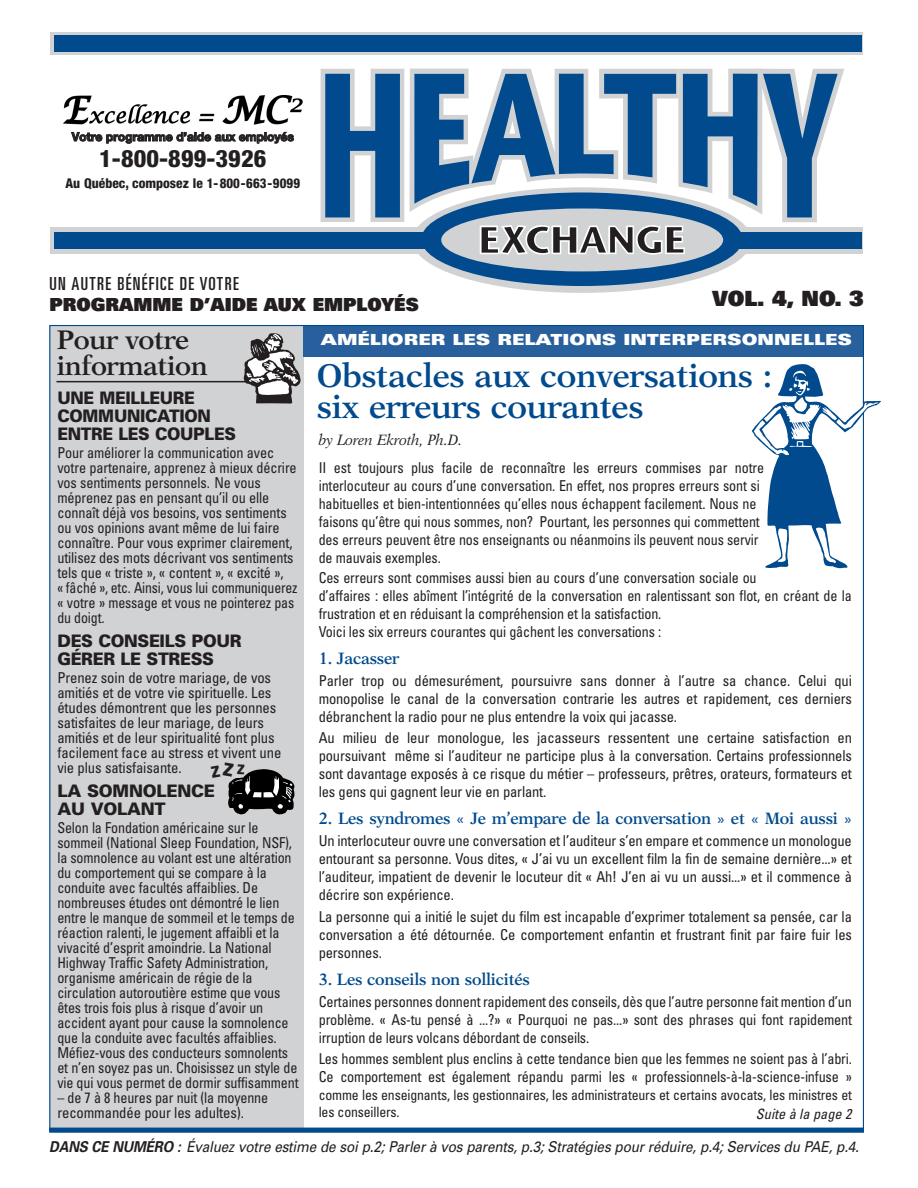
<style>
.page{position:relative;width:918px;height:1188px;background:#fff}
.page>*{position:absolute;margin:0;border:0;box-sizing:border-box;transform-origin:0 0}
.t1{font:600 33px/31.5px "New Aster";letter-spacing:-.01em;color:#004a8d}
.t2{font:600 28.5px/27px "New Aster";letter-spacing:-.01em;color:#231f20}
.t3{font:600 27px/25.5px "New Aster";letter-spacing:-.015em;color:#231f20}
.t4{font:800 condensed 24px "Helvetica Neue";letter-spacing:.005em;color:#231f20}
.t5{font:900 21px "Univers";color:#231f20}
.t6{font:900 18px "Univers";color:#231f20}
.t7{font:ultra-condensed 18px "Univers";letter-spacing:.075em;color:#231f20}
.t8{font:900 17.25px/18px "Univers";letter-spacing:-.02em;color:#231f20;scale:.93 1}
.t9{font:900 17.25px/18px "Univers";letter-spacing:-.02em;color:#231f20;scale:.95 1}
.t10{font:900 17.25px/18px "Univers";letter-spacing:-.02em;color:#231f20}
.t11{font:600 16.5px "New Aster";letter-spacing:-.015em;color:#004a8d}
.t12{font:900 expanded 15.3px "Univers";color:#fff}
.t13{font:condensed 15px/15px "Univers";letter-spacing:-.01em;color:#231f20;scale:.94 1}
.t14{font:condensed 15px/18px "Univers";letter-spacing:-.01em;color:#231f20;text-align:justify}
.t15{font:condensed 15px/15px "Univers";letter-spacing:-.01em;color:#231f20;scale:.95 1}
.t16{font:italic 15px "Univers";color:#231f20;scale:.9 1}
.t17{font:italic 15px "New Aster";letter-spacing:-.015em;color:#231f20;scale:.94 1}
.t18{font:condensed 14.25px/17.1px "Univers";letter-spacing:-.01em;color:#231f20}
.t19{font:italic condensed 14.25px "Univers";color:#231f20}
.t20{font:800 condensed 13.5px "Helvetica Neue";color:#231f20}
.t21{font:700 12px "Helvetica Neue";color:#231f20}
.s1{font-weight:700}
</style>
<div class="page">
<div style="left:49px;top:325px;width:255px;height:805px;background:#d1d2d4"></div>
<div style="left:50px;top:32px;width:812px;height:23px;background:linear-gradient(to right,#d1d2d4,#d1d2d4)"></div>
<div style="left:412px;top:187px;width:340px;height:106px;background:#d1d2d4;border-radius:50%"></div>
<div style="left:54px;top:36px;width:807px;height:16px;background:#004a8d"></div>
<div style="left:50px;top:228px;width:812px;height:26px;background:#d1d2d4"></div>
<div style="left:54px;top:233px;width:807px;height:16px;background:#004a8d"></div>
<div style="left:421px;top:192px;width:322px;height:94px;background:#004a8d;border-radius:50%"></div>
<div style="left:441px;top:208px;width:282px;height:63px;background:#d1d2d4;border-radius:50%"></div>
<svg style="left:321px;top:69px;width:83px;height:153px;background:#5a87b0"></svg>
<svg style="left:410px;top:69px;width:434px;height:186px"></svg>
<div style="left:304px;top:325px;width:560px;height:32px;background:#27609d"></div>
<hr style="left:49px;top:1128px;width:815px;height:4px;background:#004a8d">
<hr style="left:56px;top:381px;width:227px;height:1px;background:#231f20">
<svg style="left:243px;top:333px;width:58px;height:71px"></svg>
<img style="left:64px;top:95px;width:238px;height:30px">
<svg style="left:752px;top:364px;width:129px;height:204px"></svg>
<svg style="left:228px;top:769px;width:67px;height:46px"></svg>
<p class="t21" style="left:72px;top:132px;width:224px">Votre programme d’aide aux employés</p>
<h3 class="t4" style="left:99px;top:150px;width:169px">1-800-899-3926</h3>
<p class="t20" style="left:66px;top:178px;width:236px">Au Québec, composez le 1-800-663-9099</p>
<p class="t7" style="left:50px;top:277px;width:191px">UN AUTRE BÉNÉFICE DE VOTRE</p>
<p class="t6" style="left:50px;top:298px;width:371px">PROGRAMME D’AIDE AUX EMPLOYÉS</p>
<h3 class="t5" style="left:712px;top:291px;width:153px">VOL. 4, NO. 3</h3>
<h3 class="t3" style="left:57px;top:329px;width:152px">Pour votre information</h3>
<p class="t8" style="left:57px;top:390px;width:194px">UNE MEILLEURE<br>COMMUNICATION<br>ENTRE LES COUPLES</p>
<p class="t15" style="left:57px;top:446px;width:254px">Pour améliorer la communication avec votre partenaire, apprenez à mieux décrire vos sentiments personnels. Ne vous méprenez pas en pensant qu’il ou elle connaît déjà vos besoins, vos sentiments ou vos opinions avant même de lui faire connaître. Pour vous exprimer clairement, utilisez des mots décrivant vos sentiments tels que « triste », « content », « excité »,<br>« fâché », etc. Ainsi, vous lui communiquerez « votre » message et vous ne pointerez pas du doigt.</p>
<p class="t9" style="left:57px;top:633px;width:195px">DES CONSEILS POUR<br>GÉRER LE STRESS</p>
<p class="t14" style="left:57px;top:671px;width:225px;line-height:15px;text-align:left">Prenez soin de votre mariage, de vos amitiés et de votre vie spirituelle. Les études démontrent que les personnes satisfaites de leur mariage, de leurs amitiés et de leur spiritualité font plus facilement face au stress et vivent une vie plus satisfaisante.</p>
<p class="t10" style="left:57px;top:783px;width:159px">LA SOMNOLENCE<br>AU VOLANT</p>
<p class="t13" style="left:57px;top:821px;width:258px">Selon la Fondation américaine sur le sommeil (National Sleep Foundation, NSF), la somnolence au volant est une altération du comportement qui se compare à la conduite avec facultés affaiblies. De nombreuses études ont démontré le lien entre le manque de sommeil et le temps de réaction ralenti, le jugement affaibli et la vivacité d’esprit amoindrie. La National Highway Traffic Safety Administration, organisme américain de régie de la circulation autoroutière estime que vous êtes trois fois plus à risque d’avoir un accident ayant pour cause la somnolence que la conduite avec facultés affaiblies.<br>Méfiez-vous des conducteurs somnolents et n’en soyez pas un. Choisissez un style de vie qui vous permet de dormir suffisamment</p>
<p class="t13" style="left:57px;top:1091px;width:226px">– de 7 à 8 heures par nuit (la moyenne recommandée pour les adultes).</p>
<h2 class="t2" style="left:60px;top:332px;width:162px">Pour votre information</h2>
<p class="t12" style="left:321px;top:334px;width:533px">AMÉLIORER LES RELATIONS INTERPERSONNELLES</p>
<h1 class="t1" style="left:317px;top:362px;width:457px">Obstacles aux conversations : six erreurs courantes</h1>
<p class="t17" style="left:319px;top:433px;width:154px">by Loren Ekroth, Ph.D.</p>
<p class="t13" style="left:319px;top:460px;width:475px;line-height:18px">II est toujours plus facile de reconnaître les erreurs commises par notre interlocuteur au cours d’une conversation. En effet, nos propres erreurs sont si habituelles et bien-intentionnées qu’elles nous échappent facilement. Nous ne faisons qu’être qui nous sommes, non? Pourtant, les personnes qui commettent des erreurs peuvent être nos enseignants ou néanmoins ils peuvent nous servir de mauvais exemples.</p>
<p class="t13" style="left:319px;top:570px;width:569px;line-height:18px">Ces erreurs sont commises aussi bien au cours d’une conversation sociale ou<br>d’affaires : elles abîment l’intégrité de la conversation en ralentissant son flot, en créant de la frustration et en réduisant la compréhension et la satisfaction.<br>Voici les six erreurs courantes qui gâchent les conversations :</p>
<p class="t11" style="left:319px;top:652px;width:82px">1. Jacasser</p>
<p class="t14" style="left:319px;top:673px;width:535px">Parler trop ou démesurément, poursuivre sans donner à l’autre sa chance. Celui qui monopolise le canal de la conversation contrarie les autres et rapidement, ces derniers débranchent la radio pour ne plus entendre la voix qui jacasse.</p>
<p class="t14" style="left:319px;top:730px;width:535px">Au milieu de leur monologue, les jacasseurs ressentent une certaine satisfaction en poursuivant même si l’auditeur ne participe plus à la conversation. Certains professionnels sont davantage exposés à ce risque du métier – professeurs, prêtres, orateurs, formateurs et les gens qui gagnent leur vie en parlant.</p>
<p class="t11" style="left:319px;top:812px;width:535px">2. Les syndromes « Je m’empare de la conversation » et « Moi aussi »</p>
<p class="t14" style="left:319px;top:833px;width:535px">Un interlocuteur ouvre une conversation et l’auditeur s’en empare et commence un monologue entourant sa personne. Vous dites, « J’ai vu un excellent film la fin de semaine dernière...» et l’auditeur, impatient de devenir le locuteur dit « Ah! J’en ai vu un aussi...» et il commence à décrire son expérience.</p>
<p class="t14" style="left:319px;top:909px;width:535px">La personne qui a initié le sujet du film est incapable d’exprimer totalement sa pensée, car la conversation a été détournée. Ce comportement enfantin et frustrant finit par faire fuir les personnes.</p>
<p class="t11" style="left:319px;top:972px;width:213px">3. Les conseils non sollicités</p>
<p class="t15" style="left:319px;top:994px;width:563px;line-height:18px;text-align:justify">Certaines personnes donnent rapidement des conseils, dès que l’autre personne fait mention d’un problème. « As-tu pensé à ...?» « Pourquoi ne pas...» sont des phrases qui font rapidement irruption de leurs volcans débordant de conseils.</p>
<p class="t15" style="left:319px;top:1051px;width:563px;line-height:18px">Les hommes semblent plus enclins à cette tendance bien que les femmes ne soient pas à l’abri.<br>Ce comportement est également répandu parmi les « professionnels-à-la-science-infuse »</p>
<p class="t18" style="left:319px;top:1088px;width:535px">comme les enseignants, les gestionnaires, les administrateurs et certains avocats, les ministres et les conseillers.</p>
<p class="t19" style="left:756px;top:1109px;width:100px">Suite à la page 2</p>
<p class="t16" style="left:49px;top:1141px;width:904px"><span class="s1">DANS CE NUMÉRO :</span> Évaluez votre estime de soi p.2; Parler à vos parents, p.3; Stratégies pour réduire, p.4; Services du PAE, p.4.</p>
</div>
